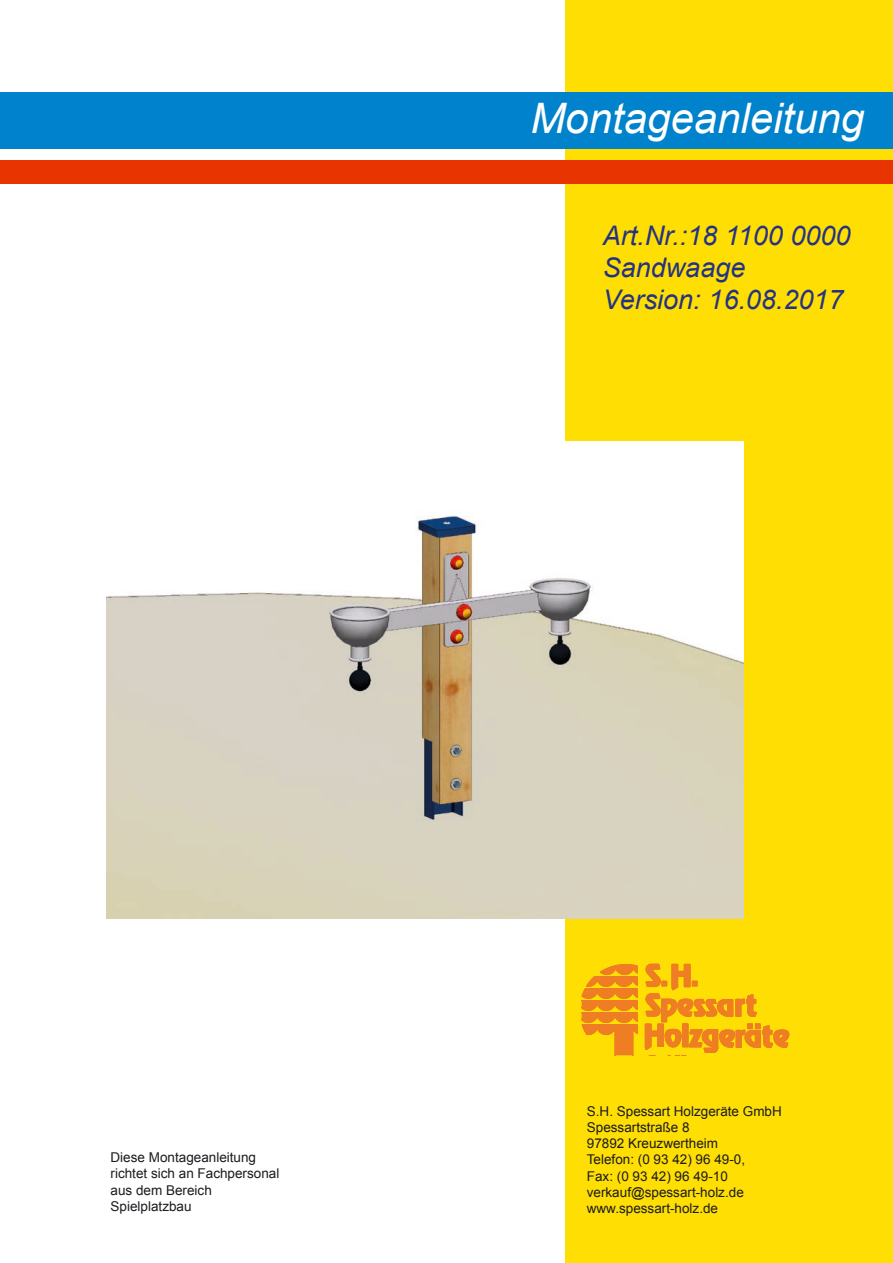
<style>
.page{position:relative;width:893px;height:1263px;background:#fff}
.page>*{position:absolute;margin:0;border:0;box-sizing:border-box;transform-origin:0 0}
.t1{font:italic 42px "Arial";color:#fff}
.t2{font:italic 27px "Arial";color:#243285}
.t3{font:13.5px "Arial";color:#1b1c20}
</style>
<div class="page">
<div style="left:566px;top:0;width:327px;height:1263px;background:#ffde03"></div>
<div style="left:0;top:160px;width:893px;height:24px;background:#e83400"></div>
<img style="left:106px;top:441px;width:637px;height:477px">
<svg style="left:582px;top:965px;width:55px;height:90px"></svg>
<svg style="left:645px;top:964px;width:144px;height:89px"></svg>
<div style="left:0;top:93px;width:893px;height:56px;background:#0083cc"></div>
<p class="t1" style="left:530px;top:91px;width:335px">Montageanleitung</p>
<p class="t2" style="left:603px;top:218px;width:249px">Art.Nr.:18 1100 0000</p>
<p class="t2" style="left:603px;top:250px;width:144px">Sandwaage</p>
<p class="t2" style="left:603px;top:283px;width:242px">Version: 16.08.2017</p>
<p class="t3" style="left:111px;top:1149px;width:147px">Diese Montageanleitung</p>
<p class="t3" style="left:111px;top:1165px;width:170px">richtet sich an Fachpersonal</p>
<p class="t3" style="left:111px;top:1181px;width:103px">aus dem Bereich</p>
<p class="t3" style="left:111px;top:1197px;width:83px">Spielplatzbau</p>
<p class="t3" style="left:587px;top:1102px;width:197px">S.H. Spessart Holzgeräte GmbH</p>
<p class="t3" style="left:587px;top:1118px;width:104px">Spessartstraße 8</p>
<p class="t3" style="left:587px;top:1134px;width:133px">97892 Kreuzwertheim</p>
<p class="t3" style="left:587px;top:1151px;width:160px">Telefon: (0 93 42) 96 49-0,</p>
<p class="t3" style="left:587px;top:1167px;width:143px">Fax: (0 93 42) 96 49-10</p>
<p class="t3" style="left:587px;top:1183px;width:159px">verkauf@spessart-holz.de</p>
<p class="t3" style="left:587px;top:1199px;width:133px">www.spessart-holz.de</p>
</div>
